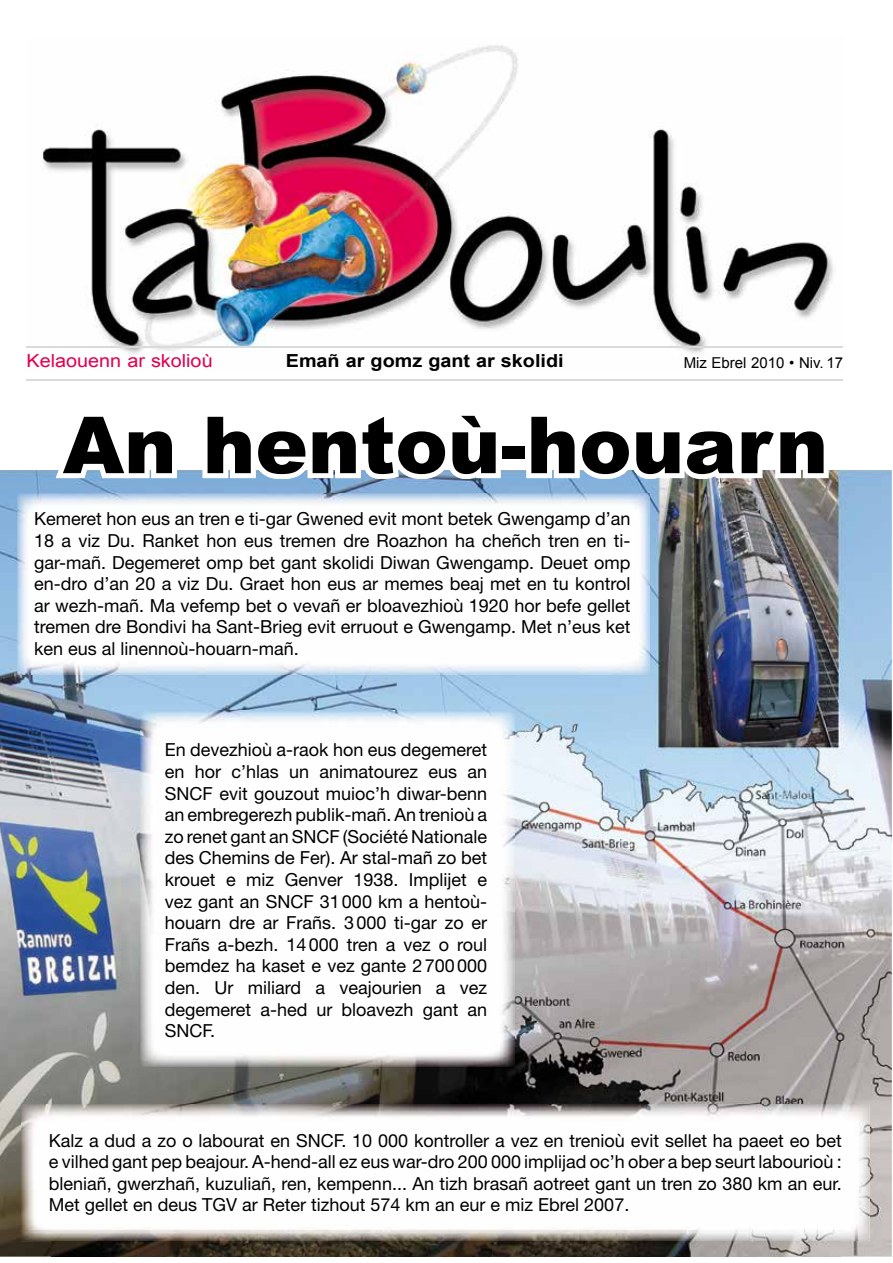
<style>
.page{position:relative;width:893px;height:1263px;background:#fff}
.page>*{position:absolute;margin:0;border:0;box-sizing:border-box;transform-origin:0 0}
.t1{font:900 78.75px "Arial";color:#000}
.t2{font:18px/21.6px "Helvetica Neue";color:#000;text-align:justify}
.t3{font:700 18px "Arial";color:#000;scale:1.1 1}
.t4{font:18px "Arial";color:#e3004f;scale:1.1 1}
.t5{font:15px "Arial";color:#000}
</style>
<div class="page">
<img style="left:27px;top:45px;width:816px;height:310px">
<hr style="left:27px;top:346px;width:816px;height:1px;background:#d9dadb">
<hr style="left:27px;top:379px;width:816px;height:1px;background:#d9dadb">
<img style="left:0;top:470px;width:892px;height:52px">
<img style="left:0;top:522px;width:52px;height:735px">
<img style="left:630px;top:522px;width:262px;height:629px">
<img style="left:52px;top:674px;width:578px;height:58px">
<img style="left:52px;top:732px;width:105px;height:372px">
<img style="left:472px;top:732px;width:158px;height:372px">
<img style="left:157px;top:1067px;width:315px;height:37px">
<img style="left:840px;top:1151px;width:52px;height:106px">
<img style="left:52px;top:1241px;width:788px;height:16px">
<img style="left:0;top:1230px;width:21px;height:2px">
<svg style="left:56px;top:470px;width:772px;height:9px"></svg>
<img style="left:17px;top:493px;width:633px;height:181px">
<img style="left:21px;top:1104px;width:849px;height:137px">
<img style="left:140px;top:711px;width:375px;height:356px">
<p class="t4" style="left:27px;top:351px;width:171px">Kelaouenn ar skolioù</p>
<p class="t3" style="left:286px;top:351px;width:254px">Emañ ar gomz gant ar skolidi</p>
<p class="t5" style="left:684px;top:354px;width:161px">Miz Ebrel 2010 • Niv. 17</p>
<h1 class="t1" style="left:63px;top:401px;width:767px">An hentoù-houarn</h1>
<p class="t2" style="left:34px;top:508px;width:598px">Kemeret hon eus an tren e ti-gar Gwened evit mont betek Gwengamp d’an 18 a viz Du. Ranket hon eus tremen dre Roazhon ha cheñch tren en ti&shy;gar-mañ. Degemeret omp bet gant skolidi Diwan Gwengamp. Deuet omp en-dro d’an 20 a viz Du. Graet hon eus ar memes beaj met en tu kontrol ar wezh-mañ. Ma vefemp bet o vevañ er bloavezhioù 1920 hor befe gellet tremen dre Bondivi ha Sant-Brieg evit erruout e Gwengamp. Met n’eus ket ken eus al linennoù-houarn-mañ.</p>
<p class="t2" style="left:165px;top:739px;width:324px">En devezhioù a-raok hon eus degemeret en hor c’hlas un animatourez eus an SNCF evit gouzout muioc’h diwar-benn an embregerezh publik-mañ. An trenioù a zo renet gant an SNCF (Société Nationale des Chemins de Fer). Ar stal-mañ zo bet krouet e miz Genver 1938. Implijet e vez gant an SNCF 31 000 km a hentoù&shy;houarn dre ar Frañs. 3 000 ti-gar zo er Frañs a-bezh. 14 000 tren a vez o roul bemdez ha kaset e vez gante 2 700 000 den. Ur miliard a veajourien a vez degemeret a-hed ur bloavezh gant an SNCF.</p>
<p class="t2" style="left:49px;top:1129px;width:794px">Kalz a dud a zo o labourat en SNCF. 10 000 kontroller a vez en trenioù evit sellet ha paeet eo bet e vilhed gant pep beajour. A-hend-all ez eus war-dro 200 000 implijad oc’h ober a bep seurt labourioù : bleniañ, gwerzhañ, kuzuliañ, ren, kempenn... An tizh brasañ aotreet gant un tren zo 380 km an eur.<br>Met gellet en deus TGV ar Reter tizhout 574 km an eur e miz Ebrel 2007.</p>
</div>
